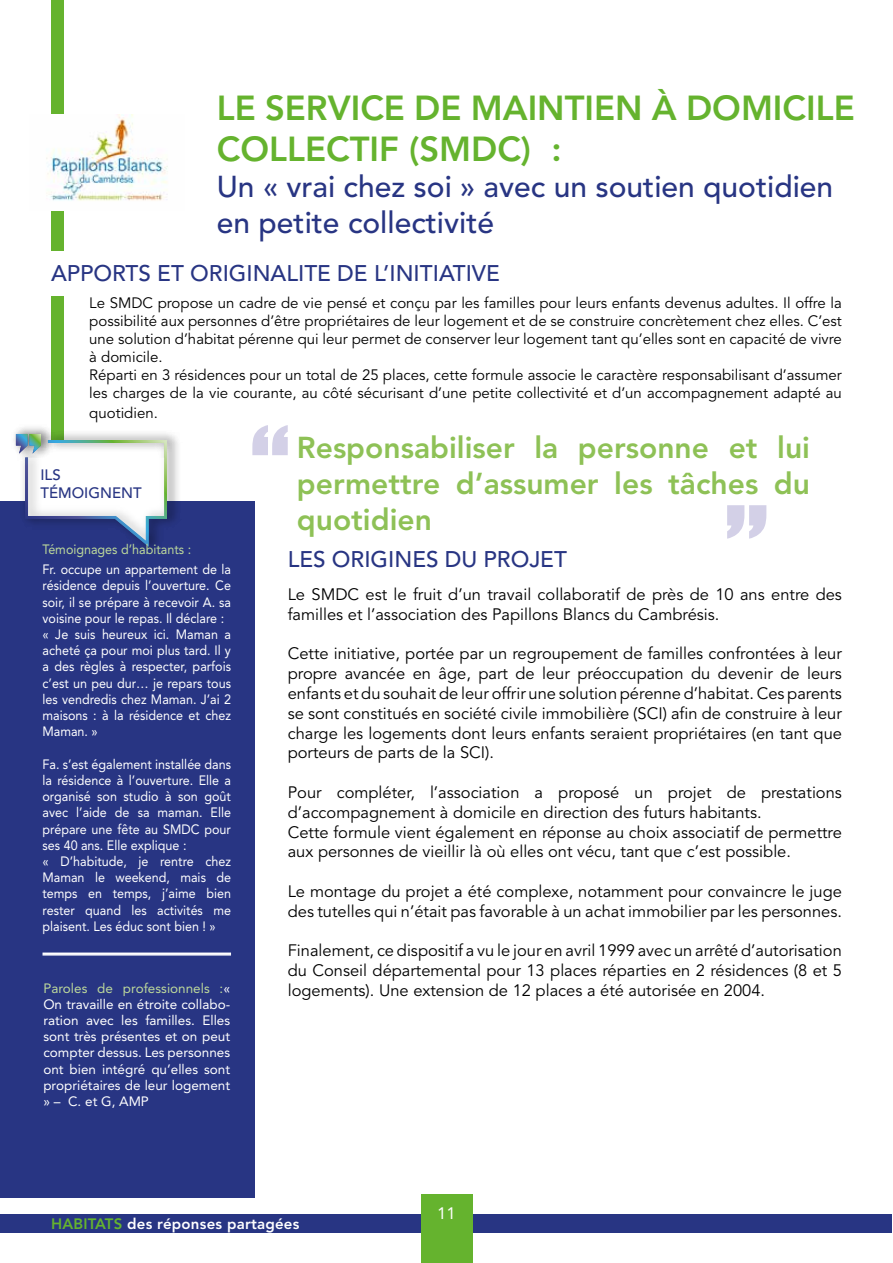
<style>
.page{position:relative;width:893px;height:1263px;background:#fff}
.page>*{position:absolute;margin:0;border:0;box-sizing:border-box;transform-origin:0 0}
.t1{font:800 34.5px/41.4px "Avenir LT Std";color:#65b32e}
.t2{font:800 30px/36px "Avenir LT Std";color:#8ec156;text-align:justify}
.t3{font:500 30px/36px "Avenir LT Std";color:#283583}
.t4{font:500 22.5px "Avenir LT Std";color:#283583}
.t5{font:16.5px/19.8px "Avenir LT Std";color:#000}
.t6{font:16.5px "Avenir LT Std";color:#fff}
.t7{font:15px/18px "Avenir LT Std";color:#000}
.t8{font:800 15px "Avenir LT Std";letter-spacing:.015em;color:#fff}
.t9{font:500 15px/18px "Avenir LT Std";color:#283583}
.t10{font:13.5px/16.2px "Avenir LT Std";color:#fff;scale:.93 1}
.t11{font:13.5px/16.2px "Avenir LT Std";color:#fff;text-align:justify}
.t12{font:13.5px "Avenir LT Std";color:#bdd99b;scale:.93 1}
.s1{color:#bdd99b}
.s2{color:#65b32e}
</style>
<div class="page">
<div style="left:0;top:1214px;width:892px;height:19px;background:#283583"></div>
<div style="left:421px;top:1193px;width:51px;height:70px;background:#65b32e"></div>
<div style="left:51px;top:0;width:13px;height:251px;background:#65b32e"></div>
<div style="left:51px;top:297px;width:13px;height:143px;background:#65b32e"></div>
<div style="left:1px;top:501px;width:254px;height:697px;background:#283583"></div>
<img style="left:14px;top:433px;width:2px;height:14px">
<img style="left:16px;top:427px;width:162px;height:121px">
<hr style="left:43px;top:952px;width:188px;height:2px;background:#fff">
<img style="left:46px;top:114px;width:122px;height:97px">
<svg style="left:16px;top:434px;width:151px;height:113px"></svg>
<hr style="left:43px;top:954px;width:188px;height:1px;background:#fff">
<svg style="left:252px;top:425px;width:36px;height:30px"></svg>
<svg style="left:727px;top:505px;width:39px;height:34px"></svg>
<h1 class="t1" style="left:217px;top:87px;width:639px">LE SERVICE DE MAINTIEN À DOMICILE<br>COLLECTIF (SMDC) :</h1>
<h2 class="t3" style="left:217px;top:169px;width:618px">Un « vrai chez soi » avec un soutien quotidien en petite collectivité</h2>
<h3 class="t4" style="left:51px;top:260px;width:450px">APPORTS ET ORIGINALITE DE L’INITIATIVE</h3>
<p class="t7" style="left:89px;top:294px;width:754px">Le SMDC propose un cadre de vie pensé et conçu par les familles pour leurs enfants devenus adultes. Il offre la possibilité aux personnes d’être propriétaires de leur logement et de se construire concrètement chez elles. C’est une solution d’habitat pérenne qui leur permet de conserver leur logement tant qu’elles sont en capacité de vivre à domicile.<br>Réparti en 3 résidences pour un total de 25 places, cette formule associe le caractère responsabilisant d’assumer les charges de la vie courante, au côté sécurisant d’une petite collectivité et d’un accompagnement adapté au</p>
<p class="t7" style="left:89px;top:404px;width:70px">quotidien.</p>
<h2 class="t2" style="left:297px;top:429px;width:515px">Responsabiliser la personne et lui permettre d’assumer les tâches du quotidien</h2>
<p class="t9" style="left:40px;top:466px;width:103px">ILS<br>TÉMOIGNENT</p>
<p class="t12" style="left:43px;top:541px;width:161px">Témoignages d’habitants :</p>
<p class="t10" style="left:43px;top:562px;width:204px">Fr. occupe un appartement de la résidence depuis l’ouverture. Ce soir, il se prépare à recevoir A. sa voisine pour le repas. Il déclare : « Je suis heureux ici. Maman a acheté ça pour moi plus tard. Il y a des règles à respecter, parfois c’est un peu dur… je repars tous les vendredis chez Maman. J’ai 2 maisons : à la résidence et chez<br>Maman. »</p>
<p class="t10" style="left:43px;top:756px;width:204px">Fa. s’est également installée dans la résidence à l’ouverture. Elle a organisé son studio à son goût avec l’aide de sa maman. Elle prépare une fête au SMDC pour ses 40 ans. Elle explique :<br>« D’habitude, je rentre chez<br>Maman le weekend, mais de temps en temps, j’aime bien rester quand les activités me plaisent. Les éduc sont bien ! »</p>
<p class="t11" style="left:43px;top:980px;width:188px"><span class="s1">Paroles de professionnels :</span>« On travaille en étroite collabo&shy;ration avec les familles. Elles sont très présentes et on peut compter dessus. Les personnes ont bien intégré qu’elles sont propriétaires de leur logement » – C. et G, AMP</p>
<h3 class="t4" style="left:288px;top:547px;width:281px">LES ORIGINES DU PROJET</h3>
<p class="t5" style="left:288px;top:585px;width:556px">Le SMDC est le fruit d’un travail collaboratif de près de 10 ans entre des familles et l’association des Papillons Blancs du Cambrésis.</p>
<p class="t5" style="left:288px;top:644px;width:556px;text-align:justify">Cette initiative, portée par un regroupement de familles confrontées à leur propre avancée en âge, part de leur préoccupation du devenir de leurs enfants et du souhait de leur offrir une solution pérenne d’habitat. Ces parents se sont constitués en société civile immobilière (SCI) afin de construire à leur charge les logements dont leurs enfants seraient propriétaires (en tant que porteurs de parts de la SCI).</p>
<p class="t5" style="left:288px;top:783px;width:556px">Pour compléter, l’association a proposé un projet de prestations d’accompagnement à domicile en direction des futurs habitants.<br>Cette formule vient également en réponse au choix associatif de permettre aux personnes de vieillir là où elles ont vécu, tant que c’est possible.</p>
<p class="t5" style="left:288px;top:882px;width:556px">Le montage du projet a été complexe, notamment pour convaincre le juge des tutelles qui n’était pas favorable à un achat immobilier par les personnes.</p>
<p class="t5" style="left:288px;top:941px;width:556px;text-align:justify">Finalement, ce dispositif a vu le jour en avril 1999 avec un arrêté d’autorisation du Conseil départemental pour 13 places réparties en 2 résidences (8 et 5 logements). Une extension de 12 places a été autorisée en 2004.</p>
<p class="t8" style="left:51px;top:1215px;width:250px"><span class="s2">HABITATS</span> des réponses partagées</p>
<p class="t6" style="left:437px;top:1203px;width:20px">11</p>
</div>
